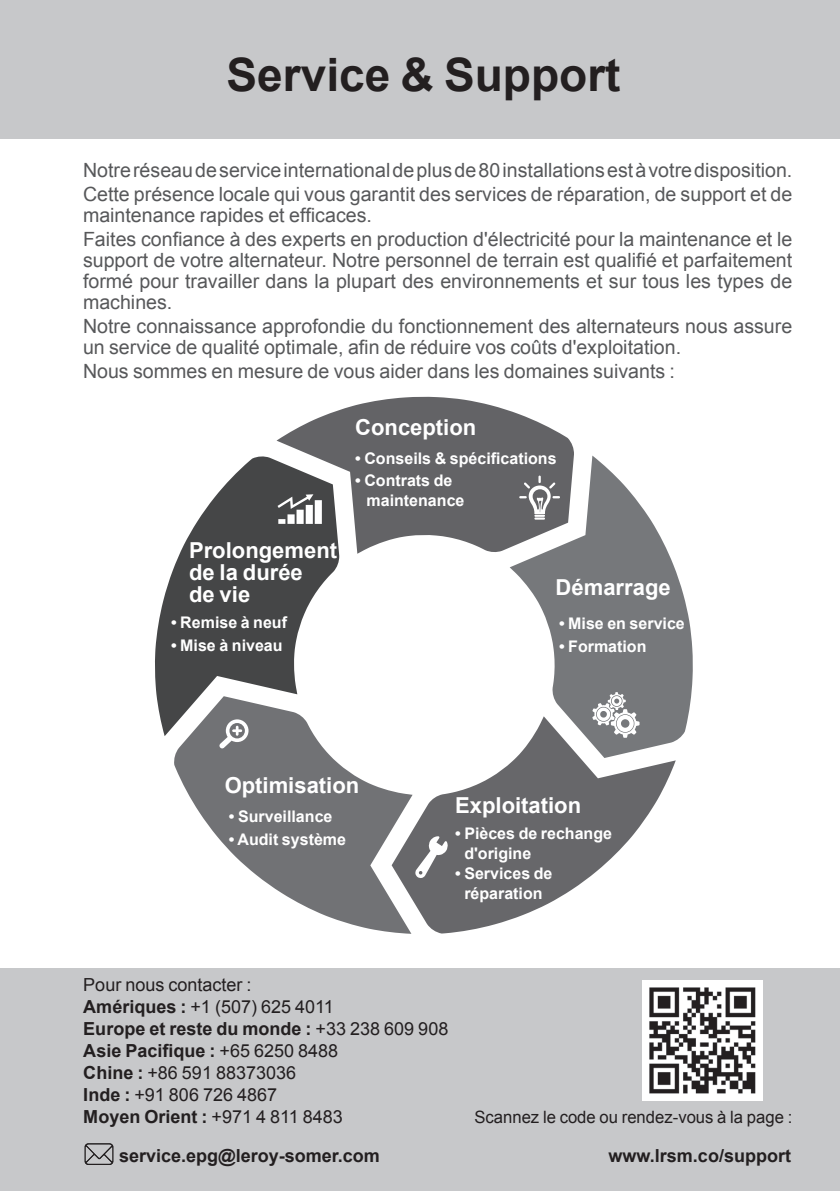
<style>
.page{position:relative;width:840px;height:1191px;background:#fff}
.page>*{position:absolute;margin:0;border:0;box-sizing:border-box;transform-origin:0 0}
.t1{font:700 46px "Arial";color:#231f20}
.t2{font:700 22px/22px "Arial";color:#fff}
.t3{font:19.6px/21px "Arial";color:#57585a}
.t4{font:18px/22px "Arial";color:#231f20}
.t5{font:700 18px "Arial";color:#231f20}
.t6{font:17px "Arial";color:#231f20}
.t7{font:700 16px/20px "Arial";color:#fff}
.s1{font-weight:700}
</style>
<div class="page">
<div style="left:0;top:968px;width:839px;height:223px;background:#c7c8ca"></div>
<div style="left:0;top:0;width:839px;height:139px;background:#c7c8ca"></div>
<svg style="left:510px;top:455px;width:182px;height:286px;fill:#76787b"></svg>
<svg style="left:276px;top:396px;width:297px;height:158px;fill:#636366"></svg>
<svg style="left:155px;top:456px;width:184px;height:280px;fill:#454647"></svg>
<svg style="left:412px;top:716px;width:263px;height:217px;fill:#67676a"></svg>
<svg style="left:173px;top:696px;width:239px;height:237px;fill:#717275"></svg>
<svg style="left:592px;top:692px;width:47px;height:46px"></svg>
<svg style="left:278px;top:519px;width:7px;height:5px"></svg>
<div style="left:287px;top:514px;width:7px;height:10px;background:#fff"></div>
<div style="left:296px;top:509px;width:7px;height:15px;background:#fff"></div>
<div style="left:305px;top:505px;width:8px;height:19px;background:#fff"></div>
<div style="left:314px;top:500px;width:8px;height:24px;background:#fff"></div>
<svg style="left:277px;top:494px;width:36px;height:15px"></svg>
<svg style="left:519px;top:475px;width:40px;height:44px"></svg>
<svg style="left:415px;top:836px;width:32px;height:42px"></svg>
<svg style="left:219px;top:719px;width:29px;height:29px"></svg>
<img style="left:642px;top:980px;width:120px;height:120px">
<img style="left:84px;top:1143px;width:30px;height:22px">
<p class="t1" style="left:226px;top:44px;width:395px">Service &amp; Support</p>
<p class="t3" style="left:83px;top:159px;width:710px;line-height:23.8px">Notre réseau de service international de plus de 80 installations est à votre disposition.<br>Cette présence locale qui vous garantit des services de réparation, de support et de</p>
<p class="t3" style="left:83px;top:204px;width:710px;line-height:23.8px">maintenance rapides et efficaces.<br>Faites confiance à des experts en production d'électricité pour la maintenance et le</p>
<p class="t3" style="left:83px;top:250px;width:710px;text-align:justify">support de votre alternateur. Notre personnel de terrain est qualifié et parfaitement formé pour travailler dans la plupart des environnements et sur tous les types de machines.</p>
<p class="t3" style="left:83px;top:316px;width:710px">Notre connaissance approfondie du fonctionnement des alternateurs nous assure un service de qualité optimale, afin de réduire vos coûts d'exploitation.</p>
<p class="t3" style="left:83px;top:360px;width:593px">Nous sommes en mesure de vous aider dans les domaines suivants :</p>
<p class="t2" style="left:355px;top:417px;width:122px">Conception</p>
<p class="t2" style="left:189px;top:539px;width:149px">Prolongement de la durée<br>de vie</p>
<p class="t7" style="left:171px;top:613px;width:117px">• Remise à neuf</p>
<p class="t7" style="left:171px;top:635px;width:113px">• Mise à niveau</p>
<p class="t7" style="left:355px;top:448px;width:203px">• Conseils &amp; spécifications</p>
<p class="t7" style="left:366px;top:471px;width:99px;text-indent:-11px">• Contrats de maintenance</p>
<p class="t2" style="left:555px;top:576px;width:116px">Démarrage</p>
<p class="t7" style="left:558px;top:613px;width:127px">• Mise en service</p>
<p class="t7" style="left:558px;top:636px;width:89px">• Formation</p>
<p class="t2" style="left:224px;top:775px;width:136px">Optimisation</p>
<p class="t7" style="left:229px;top:806px;width:105px">• Surveillance</p>
<p class="t7" style="left:229px;top:829px;width:119px">• Audit système</p>
<p class="t2" style="left:455px;top:795px;width:127px">Exploitation</p>
<p class="t7" style="left:464px;top:823px;width:149px;text-indent:-9px">• Pièces de rechange d'origine</p>
<p class="t7" style="left:455px;top:863px;width:99px;text-align:center">• Services de réparation</p>
<p class="t4" style="left:83px;top:974px;width:366px">Pour nous contacter :<br><span class="s1">Amériques :</span> +1 (507) 625 4011<br><span class="s1">Europe et reste du monde :</span> +33 238 609 908<br><span class="s1">Asie Pacifique :</span> +65 6250 8488<br><span class="s1">Chine :</span> +86 591 88373036<br><span class="s1">Inde :</span> +91 806 726 4867<br><span class="s1">Moyen Orient :</span> +971 4 811 8483</p>
<p class="t6" style="left:474px;top:1105px;width:319px">Scannez le code ou rendez-vous à la page :</p>
<p class="t5" style="left:119px;top:1143px;width:262px">service.epg@leroy-somer.com</p>
<p class="t5" style="left:608px;top:1143px;width:184px">www.lrsm.co/support</p>
</div>
